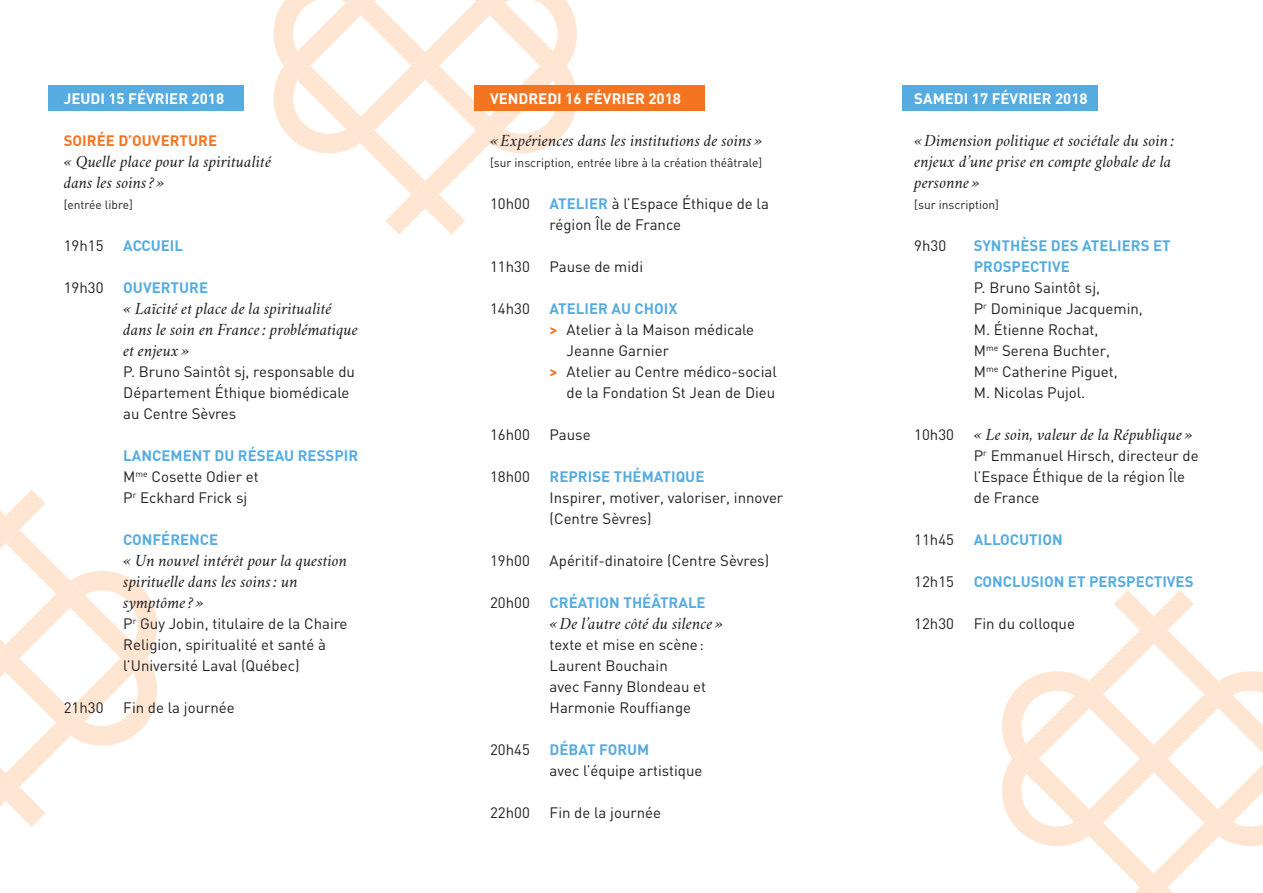
<style>
.page{position:relative;width:1263px;height:893px;background:#fff}
.page>*{position:absolute;margin:0;border:0;box-sizing:border-box;transform-origin:0 0}
.t1{font:italic 17.25px/21px "Crimson";color:#231f20}
.t2{font:15px/21px "DIN";color:#231f20}
.t3{font:700 15px/21px "DIN";color:#56ace0}
.t4{font:700 15px "DIN";color:#fff}
.t5{font:700 15px "DIN";color:#f47521}
.t6{font:12px "DIN";color:#231f20}
.s1{font-weight:700;color:#56ace0}
.s2{font-weight:700;color:#f47521}
.s3{font-family:"DIN";font-style:normal;font-size:15px}
</style>
<div class="page">
<svg style="left:273px;top:0;width:304px;height:235px"></svg>
<svg style="left:0;top:490px;width:158px;height:337px"></svg>
<svg style="left:1002px;top:590px;width:261px;height:303px"></svg>
<div style="left:48px;top:85px;width:195px;height:26px;background:#56ace0"></div>
<div style="left:902px;top:85px;width:196px;height:26px;background:#56ace0"></div>
<div style="left:474px;top:85px;width:231px;height:26px;background:#f47521"></div>
<p class="t4" style="left:64px;top:88px;width:162px">JEUDI 15 FÉVRIER 2018</p>
<p class="t5" style="left:64px;top:130px;width:155px">SOIRÉE D’OUVERTURE</p>
<p class="t1" style="left:64px;top:150px;width:209px">« Quelle place pour la spiritualité dans les soins? »</p>
<p class="t6" style="left:64px;top:197px;width:71px">[entrée libre]</p>
<p class="t2" style="left:64px;top:235px;width:41px">19h15</p>
<p class="t3" style="left:123px;top:234px;width:61px">ACCUEIL</p>
<p class="t2" style="left:64px;top:277px;width:41px">19h30</p>
<p class="t3" style="left:123px;top:276px;width:86px">OUVERTURE</p>
<p class="t1" style="left:123px;top:297px;width:236px">« Laïcité et place de la spiritualité dans le soin en France: problématique et enjeux »</p>
<p class="t2" style="left:123px;top:361px;width:233px">P. Bruno Saintôt sj, responsable du<br>Département Éthique biomédicale au Centre Sèvres</p>
<p class="t2" style="left:123px;top:445px;width:184px"><span class="s1">LANCEMENT DU RÉSEAU RESSPIR<br></span>M<sup>me</sup> Cosette Odier et<br>P<sup>r</sup> Eckhard Frick sj</p>
<p class="t3" style="left:123px;top:528px;width:96px">CONFÉRENCE</p>
<p class="t1" style="left:123px;top:549px;width:225px">« Un nouvel intérêt pour la question spirituelle dans les soins: un symptôme? »</p>
<p class="t2" style="left:123px;top:613px;width:226px">P<sup>r</sup> Guy Jobin, titulaire de la Chaire<br>Religion, spiritualité et santé à l’Université Laval (Québec)</p>
<p class="t2" style="left:64px;top:697px;width:41px">21h30</p>
<p class="t2" style="left:123px;top:697px;width:113px">Fin de la journée</p>
<p class="t4" style="left:490px;top:88px;width:192px">VENDREDI 16 FÉVRIER 2018</p>
<p class="t1" style="left:490px;top:129px;width:274px">«Expériences dans les institutions de soins »</p>
<p class="t6" style="left:490px;top:155px;width:274px">[sur inscription, entrée libre à la création théâtrale]</p>
<p class="t2" style="left:490px;top:193px;width:41px">10h00</p>
<p class="t2" style="left:550px;top:193px;width:221px"><span class="s1">ATELIER</span> à l’Espace Éthique de la région Île de France</p>
<p class="t2" style="left:490px;top:256px;width:41px">11h30</p>
<p class="t2" style="left:550px;top:256px;width:95px">Pause de midi</p>
<p class="t2" style="left:490px;top:298px;width:41px">14h30</p>
<p class="t3" style="left:550px;top:297px;width:129px">ATELIER AU CHOIX</p>
<p class="t2" style="left:550px;top:319px;width:206px"><span class="s2">&gt;</span> Atelier à la Maison médicale</p>
<p class="t2" style="left:567px;top:340px;width:104px">Jeanne Garnier</p>
<p class="t2" style="left:550px;top:361px;width:229px"><span class="s2">&gt;</span> Atelier au Centre médico-social</p>
<p class="t2" style="left:567px;top:382px;width:210px">de la Fondation St Jean de Dieu</p>
<p class="t2" style="left:490px;top:424px;width:41px">16h00</p>
<p class="t2" style="left:550px;top:424px;width:43px">Pause</p>
<p class="t2" style="left:490px;top:466px;width:41px">18h00</p>
<p class="t3" style="left:550px;top:465px;width:156px">REPRISE THÉMATIQUE</p>
<p class="t2" style="left:550px;top:487px;width:235px">Inspirer, motiver, valoriser, innover (Centre Sèvres)</p>
<p class="t2" style="left:490px;top:550px;width:41px">19h00</p>
<p class="t2" style="left:550px;top:550px;width:221px">Apéritif-dinatoire (Centre Sèvres)</p>
<p class="t2" style="left:490px;top:592px;width:41px">20h00</p>
<p class="t3" style="left:550px;top:591px;width:158px">CRÉATION THÉÂTRALE</p>
<p class="t1" style="left:550px;top:612px;width:175px">«De l’autre côté du silence »</p>
<p class="t2" style="left:550px;top:634px;width:158px">texte et mise en scène:<br>Laurent Bouchain<br>avec Fanny Blondeau et<br>Harmonie Rouffiange</p>
<p class="t2" style="left:490px;top:739px;width:41px">20h45</p>
<p class="t3" style="left:550px;top:738px;width:101px">DÉBAT FORUM</p>
<p class="t2" style="left:550px;top:760px;width:154px">avec l’équipe artistique</p>
<p class="t2" style="left:490px;top:802px;width:41px">22h00</p>
<p class="t2" style="left:550px;top:802px;width:113px">Fin de la journée</p>
<p class="t4" style="left:914px;top:88px;width:175px">SAMEDI 17 FÉVRIER 2018</p>
<p class="t1" style="left:914px;top:129px;width:262px">«Dimension politique et sociétale du soin : enjeux d’une prise en compte globale de la personne »</p>
<p class="t6" style="left:914px;top:197px;width:86px">[sur inscription]</p>
<p class="t2" style="left:914px;top:235px;width:33px">9h30</p>
<p class="t3" style="left:974px;top:234px;width:198px">SYNTHÈSE DES ATELIERS ET<br>PROSPECTIVE</p>
<p class="t2" style="left:974px;top:277px;width:171px">P. Bruno Saintôt sj,<br>P<sup>r</sup> Dominique Jacquemin,<br>M. Étienne Rochat,<br>M<sup>me</sup> Serena Buchter,<br>M<sup>me</sup> Catherine Piguet,<br>M. Nicolas Pujol.</p>
<p class="t1" style="left:914px;top:423px;width:280px"><span class="s3">10h30</span> « Le soin, valeur de la République »</p>
<p class="t2" style="left:974px;top:445px;width:226px">P<sup>r</sup> Emmanuel Hirsch, directeur de l’Espace Éthique de la région Île de France</p>
<p class="t2" style="left:914px;top:529px;width:41px">11h45</p>
<p class="t3" style="left:974px;top:528px;width:90px">ALLOCUTION</p>
<p class="t2" style="left:914px;top:571px;width:41px">12h15</p>
<p class="t3" style="left:974px;top:570px;width:221px">CONCLUSION ET PERSPECTIVES</p>
<p class="t2" style="left:914px;top:613px;width:41px">12h30</p>
<p class="t2" style="left:974px;top:613px;width:103px">Fin du colloque</p>
</div>
